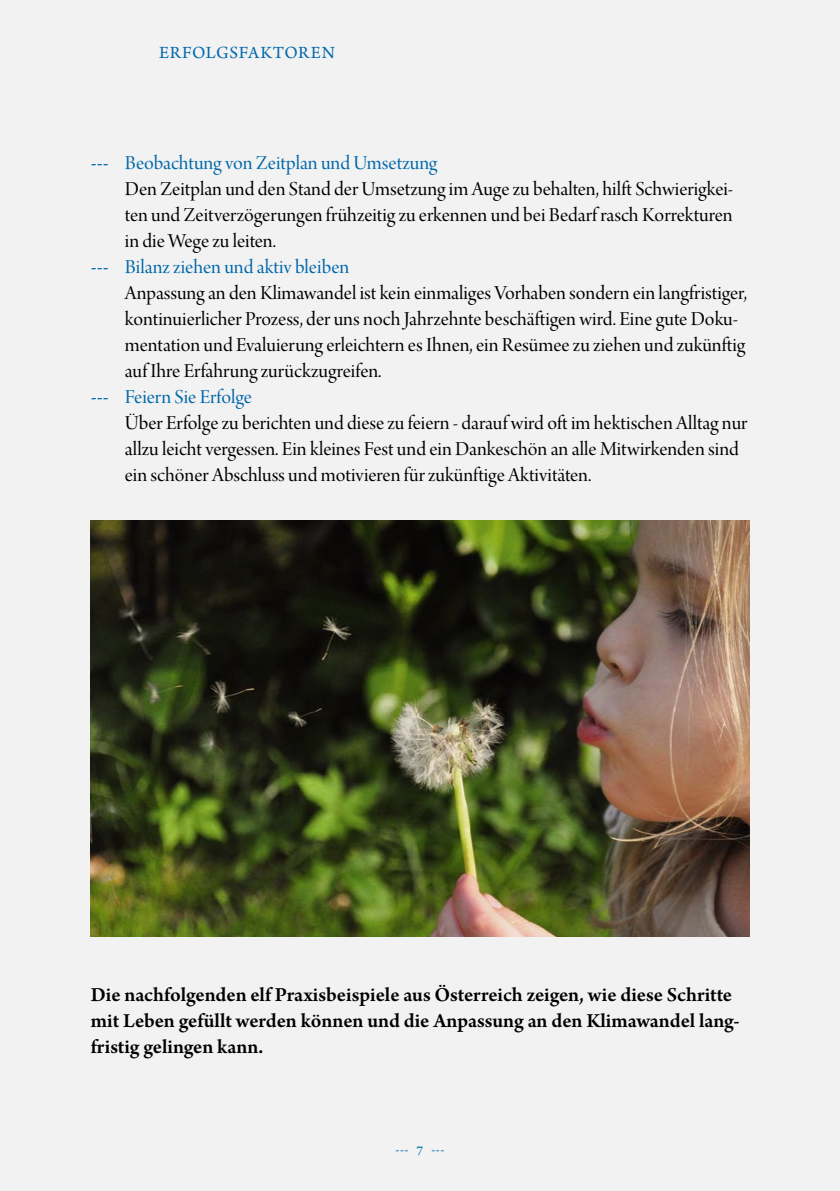
<style>
.page{position:relative;width:840px;height:1191px;background:#fff}
.page>*{position:absolute;margin:0;border:0;box-sizing:border-box;transform-origin:0 0}
.t1{font:21px/26px "Arno Pro Display";color:#000}
.Copy_normal{font:600 21px/26px "Arno Pro";color:#000}
.t2{font:18px "Arno Pro";letter-spacing:.035em;color:#0068aa}
.t3{font:14px "Arno Pro";color:#0068aa}
.s1{font-family:"Arno Pro";color:#0068aa}
.s2{color:#0068aa}
</style>
<div class="page">
<div style="left:0;top:0;width:839px;height:1191px;background:#f2f2f2"></div>
<img style="left:91px;top:520px;width:657px;height:416px">
<p class="t2" style="left:159px;top:42px;width:177px">ERFOLGSFAKTOREN</p>
<p class="t1" style="left:125px;top:151px;width:609px;text-indent:-34px"><span class="s1">‐‐--</span> <span class="s2">Beobachtung von Zeitplan und Umsetzung<br></span>Den Zeitplan und den Stand der Umsetzung im Auge zu behalten, hilft Schwierigkei&shy;ten und Zeitverzögerungen frühzeitig zu erkennen und bei Bedarf rasch Korrekturen in die Wege zu leiten.</p>
<p class="t1" style="left:125px;top:255px;width:623px;text-indent:-34px"><span class="s1">‐‐--</span> <span class="s2">Bilanz ziehen und aktiv bleiben<br></span>Anpassung an den Klimawandel ist kein einmaliges Vorhaben sondern ein langfristiger, kontinuierlicher Prozess, der uns noch Jahrzehnte beschäftigen wird. Eine gute Doku&shy;mentation und Evaluierung erleichtern es Ihnen, ein Resümee zu ziehen und zukünftig auf Ihre Erfahrung zurückzugreifen.</p>
<p class="t1" style="left:125px;top:385px;width:623px;text-indent:-34px"><span class="s1">‐‐--</span> <span class="s2">Feiern Sie Erfolge<br></span>Über Erfolge zu berichten und diese zu feiern - darauf wird oft im hektischen Alltag nur allzu leicht vergessen. Ein kleines Fest und ein Dankeschön an alle Mitwirkenden sind ein schöner Abschluss und motivieren für zukünftige Aktivitäten.</p>
<p class="Copy_normal" style="left:91px;top:982px;width:650px">Die nachfolgenden elf Praxisbeispiele aus Österreich zeigen, wie diese Schritte mit Leben gefüllt werden können und die Anpassung an den Klimawandel lang&shy;fristig gelingen kann.</p>
<p class="t3" style="left:395px;top:1142px;width:50px">--- 7 ---</p>
</div>
